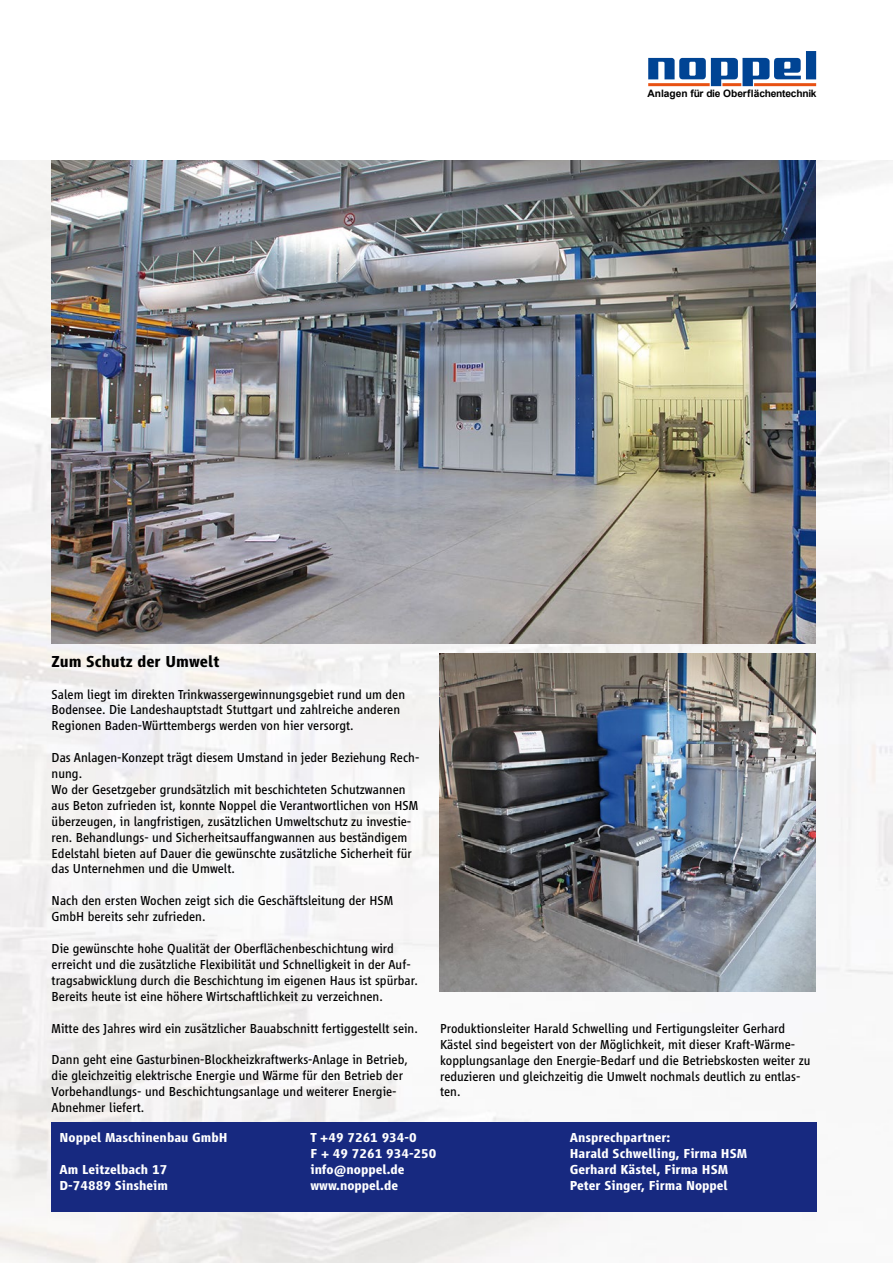
<style>
.page{position:relative;width:893px;height:1263px;background:#fff}
.page>*{position:absolute;margin:0;border:0;box-sizing:border-box;transform-origin:0 0}
.t1{font:700 16.5px "Vialog";color:#000}
.t2{font:13.5px/15.9px "Vialog";color:#000}
.t3{font:700 13.5px/16.2px "Vialog";color:#fff}
.t4{font:700 10.2px "Arial";letter-spacing:-.02em;color:#000}
</style>
<div class="page">
<svg style="left:648px;top:58px;width:153px;height:28px"></svg>
<div style="left:806px;top:51px;width:10px;height:28px;background:#004494"></div>
<hr style="left:648px;top:83px;width:62px;height:3px;background:#e85113">
<hr style="left:722px;top:83px;width:19px;height:3px;background:#e85113">
<hr style="left:754px;top:83px;width:62px;height:3px;background:#e85113">
<img style="left:0;top:161px;width:893px;height:1101px">
<div style="left:51px;top:1123px;width:765px;height:89px;background:#172980"></div>
<img style="left:439px;top:654px;width:377px;height:338px">
<img style="left:52px;top:161px;width:763px;height:482px">
<p class="t4" style="left:647px;top:86px;width:171px">Anlagen für die Oberflächentechnik</p>
<p class="t1" style="left:52px;top:652px;width:169px">Zum Schutz der Umwelt</p>
<p class="t2" style="left:52px;top:686px;width:355px">Salem liegt im direkten Trinkwassergewinnungsgebiet rund um den<br>Bodensee. Die Landeshauptstadt Stuttgart und zahlreiche anderen<br>Regionen Baden-Württembergs werden von hier versorgt.</p>
<p class="t2" style="left:52px;top:750px;width:369px">Das Anlagen-Konzept trägt diesem Umstand in jeder Beziehung Rech&shy;nung.<br>Wo der Gesetzgeber grundsätzlich mit beschichteten Schutzwannen aus Beton zufrieden ist, konnte Noppel die Verantwortlichen von HSM überzeugen, in langfristigen, zusätzlichen Umweltschutz zu investie&shy;ren. Behandlungs- und Sicherheitsauffangwannen aus beständigem Edelstahl bieten auf Dauer die gewünschte zusätzliche Sicherheit für das Unternehmen und die Umwelt.</p>
<p class="t2" style="left:52px;top:893px;width:343px">Nach den ersten Wochen zeigt sich die Geschäftsleitung der HSM<br>GmbH bereits sehr zufrieden.</p>
<p class="t2" style="left:52px;top:940px;width:368px">Die gewünschte hohe Qualität der Oberflächenbeschichtung wird erreicht und die zusätzliche Flexibilität und Schnelligkeit in der Auf&shy;tragsabwicklung durch die Beschichtung im eigenen Haus ist spürbar.<br>Bereits heute ist eine höhere Wirtschaftlichkeit zu verzeichnen.</p>
<p class="t2" style="left:52px;top:1020px;width:368px">Mitte des Jahres wird ein zusätzlicher Bauabschnitt fertiggestellt sein.</p>
<p class="t2" style="left:52px;top:1052px;width:358px">Dann geht eine Gasturbinen-Blockheizkraftwerks-Anlage in Betrieb, die gleichzeitig elektrische Energie und Wärme für den Betrieb der Vorbehandlungs- und Beschichtungsanlage und weiterer Energie-Abnehmer liefert.</p>
<p class="t2" style="left:440px;top:1020px;width:372px">Produktionsleiter Harald Schwelling und Fertigungsleiter Gerhard Kästel sind begeistert von der Möglichkeit, mit dieser Kraft-Wärme&shy;kopplungsanlage den Energie-Bedarf und die Betriebskosten weiter zu reduzieren und gleichzeitig die Umwelt nochmals deutlich zu entlas&shy;ten.</p>
<p class="t3" style="left:60px;top:1129px;width:170px">Noppel Maschinenbau GmbH</p>
<p class="t3" style="left:60px;top:1161px;width:110px">Am Leitzelbach 17<br>D-74889 Sinsheim</p>
<p class="t3" style="left:310px;top:1129px;width:128px">T +49 7261 934-0<br>F + 49 7261 934-250 info@noppel.de www.noppel.de</p>
<p class="t3" style="left:570px;top:1129px;width:179px">Ansprechpartner:<br>Harald Schwelling, Firma HSM<br>Gerhard Kästel, Firma HSM<br>Peter Singer, Firma Noppel</p>
</div>
